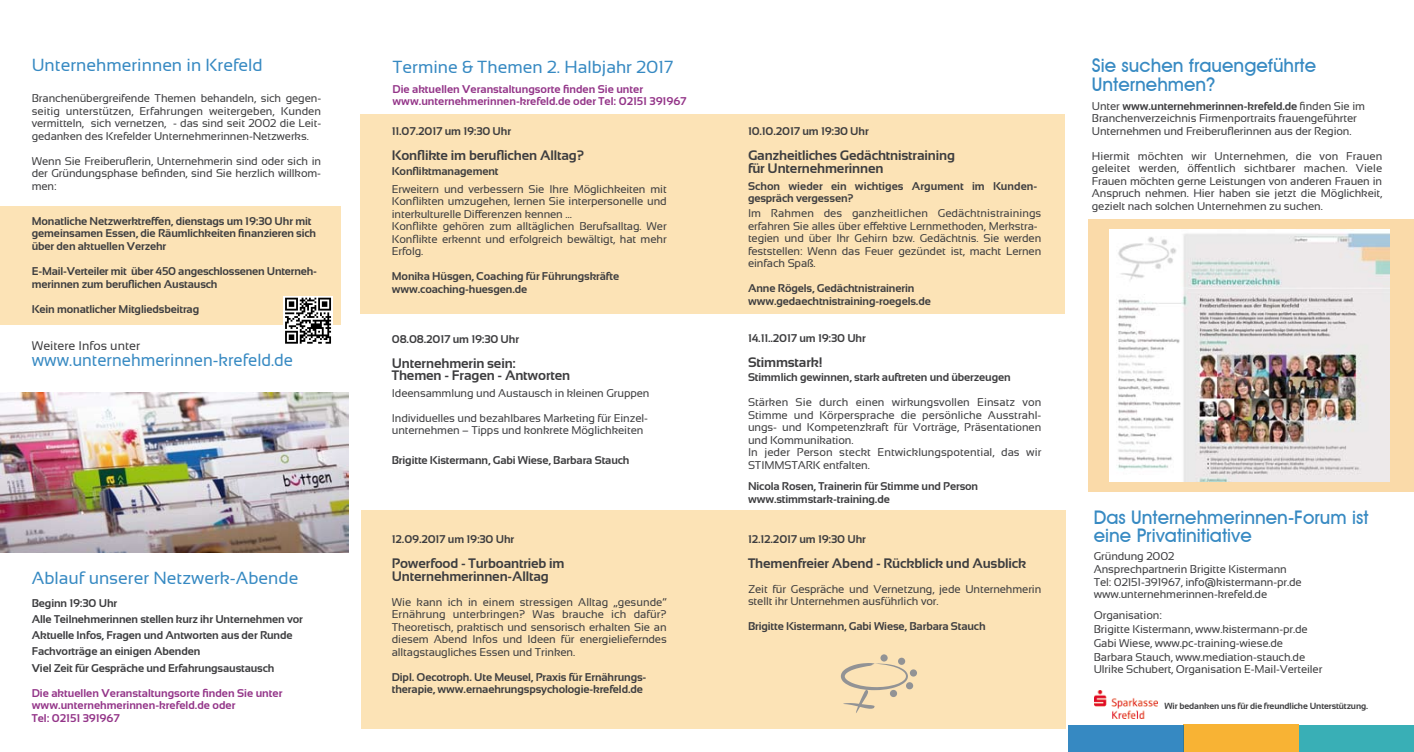
<style>
.page{position:relative;width:1414px;height:752px;background:#fff}
.page>*{position:absolute;margin:0;border:0;box-sizing:border-box;transform-origin:0 0}
.t1{font:500 18.75px/17.5px "Avant Garde IT Cby BT";color:rgb(0 106 178/.79)}
.t2{font:17.5px "Sansation";color:rgb(0 106 178/.79)}
.t3{font:17.5px "Sansation";color:rgb(0 106 178/.79);scale:.95 1}
.t4{font:700 13.75px/12.5px "Sansation";letter-spacing:-.01em;color:#3d3d3f}
.t5{font:12.5px "Sansation";color:#3d3d3f}
.t6{font:11.25px/12.5px "Sansation";letter-spacing:-.01em;color:#3d3d3f}
.t7{font:700 11.25px/12.5px "Sansation";letter-spacing:-.01em;color:#3d3d3f}
.t8{font:700 11.25px/12.5px "Sansation";color:#933488}
.t9{font:700 8.88px "Sansation";letter-spacing:-.01em;color:#3d3d3f}
.s1{font-weight:700}
</style>
<div class="page">
<div style="left:1298px;top:724px;width:116px;height:27px;background:#39afb6"></div>
<div style="left:1183px;top:724px;width:116px;height:27px;background:#f8b334"></div>
<div style="left:1068px;top:724px;width:115px;height:27px;background:#3689c2"></div>
<div style="left:0;top:206px;width:340px;height:118px;background:#fce3b6"></div>
<div style="left:361px;top:114px;width:704px;height:199px;background:#fce3b6"></div>
<div style="left:1088px;top:219px;width:326px;height:272px;background:#fadaa9"></div>
<div style="left:361px;top:510px;width:704px;height:218px;background:#fce3b6"></div>
<div style="left:283px;top:296px;width:50px;height:49px;background:linear-gradient(to bottom,#f7f7f7,#fafafa)"></div>
<svg style="left:285px;top:297px;width:46px;height:46px;background:#7c7c7c"></svg>
<svg style="left:841px;top:662px;width:67px;height:51px"></svg>
<div style="left:880px;top:654px;width:8px;height:7px;background:#929395;border-radius:50%"></div>
<div style="left:898px;top:657px;width:7px;height:7px;background:#929395;border-radius:50%"></div>
<div style="left:910px;top:669px;width:7px;height:7px;background:#929395;border-radius:50%"></div>
<svg style="left:906px;top:681px;width:7px;height:8px"></svg>
<div style="left:890px;top:689px;width:7px;height:7px;background:#929395;border-radius:50%"></div>
<img style="left:1094px;top:690px;width:63px;height:27px">
<img style="left:0;top:392px;width:348px;height:160px">
<img style="left:1109px;top:229px;width:281px;height:252px">
<p class="t2" style="left:32px;top:55px;width:233px">Unternehmerinnen in Krefeld</p>
<p class="t6" style="left:32px;top:92px;width:291px;text-align:justify">Branchenübergreifende Themen behandeln, sich gegen&shy;seitig unterstützen, Erfahrungen weitergeben, Kunden vermitteln, sich vernetzen, - das sind seit 2002 die Leit&shy;gedanken des Krefelder Unternehmerinnen-Netzwerks.</p>
<p class="t6" style="left:32px;top:155px;width:291px;text-align:justify">Wenn Sie Freiberuflerin, Unternehmerin sind oder sich in der Gründungsphase befinden, sind Sie herzlich willkom&shy;men:</p>
<p class="t7" style="left:32px;top:215px;width:286px">Monatliche Netzwerktreffen, dienstags um 19:30 Uhr mit gemeinsamen Essen, die Räumlichkeiten finanzieren sich über den aktuellen Verzehr</p>
<p class="t7" style="left:32px;top:265px;width:287px">E-Mail-Verteiler mit über 450 angeschlossenen Unterneh&shy;merinnen zum beruflichen Austausch</p>
<p class="t7" style="left:32px;top:302px;width:169px">Kein monatlicher Mitgliedsbeitrag</p>
<p class="t5" style="left:32px;top:338px;width:110px">Weitere Infos unter</p>
<p class="t3" style="left:32px;top:350px;width:277px">www.unternehmerinnen-krefeld.de</p>
<p class="t2" style="left:32px;top:568px;width:268px">Ablauf unserer Netzwerk-Abende</p>
<p class="t7" style="left:32px;top:594px;width:273px;line-height:16.2px">Beginn 19:30 Uhr<br>Alle Teilnehmerinnen stellen kurz ihr Unternehmen vor Aktuelle Infos, Fragen und Antworten aus der Runde Fachvorträge an einigen Abenden<br>Viel Zeit für Gespräche und Erfahrungsaustausch</p>
<p class="t8" style="left:32px;top:686px;width:252px">Die aktuellen Veranstaltungsorte finden Sie unter www.unternehmerinnen-krefeld.de oder<br>Tel: 02151 391967</p>
<p class="t2" style="left:392px;top:57px;width:282px">Termine &amp; Themen 2. Halbjahr 2017</p>
<p class="t8" style="left:392px;top:82px;width:296px">Die aktuellen Veranstaltungsorte finden Sie unter www.unternehmerinnen-krefeld.de oder Tel: 02151 391967</p>
<p class="t7" style="left:392px;top:125px;width:121px">11.07.2017 um 19:30 Uhr</p>
<p class="t4" style="left:392px;top:149px;width:194px">Konflikte im beruflichen Alltag?</p>
<p class="t6" style="left:392px;top:162px;width:276px;line-height:17.5px"><span class="s1">Konfliktmanagement<br></span>Erweitern und verbessern Sie Ihre Möglichkeiten mit</p>
<p class="t6" style="left:392px;top:195px;width:276px">Konflikten umzugehen, lernen Sie interpersonelle und interkulturelle Differenzen kennen …<br>Konflikte gehören zum alltäglichen Berufsalltag. Wer Konflikte erkennt und erfolgreich bewältigt, hat mehr Erfolg.</p>
<p class="t7" style="left:392px;top:270px;width:229px">Monika Hüsgen, Coaching für Führungskräfte www.coaching-huesgen.de</p>
<p class="t7" style="left:392px;top:332px;width:129px">08.08.2017 um 19:30 Uhr</p>
<p class="t4" style="left:392px;top:356px;width:180px">Unternehmerin sein:<br>Themen - Fragen - Antworten</p>
<p class="t6" style="left:392px;top:386px;width:259px">Ideensammlung und Austausch in kleinen Gruppen</p>
<p class="t6" style="left:392px;top:411px;width:258px">Individuelles und bezahlbares Marketing für Einzel&shy;unternehmen – Tipps und konkrete Möglichkeiten</p>
<p class="t7" style="left:392px;top:454px;width:239px">Brigitte Kistermann, Gabi Wiese, Barbara Stauch</p>
<p class="t7" style="left:392px;top:532px;width:124px">12.09.2017 um 19:30 Uhr</p>
<p class="t4" style="left:392px;top:556px;width:174px">Powerfood - Turboantrieb im<br>Unternehmerinnen-Alltag</p>
<p class="t6" style="left:392px;top:595px;width:276px;text-align:justify">Wie kann ich in einem stressigen Alltag „gesunde“ Ernährung unterbringen? Was brauche ich dafür?<br>Theoretisch, praktisch und sensorisch erhalten Sie an diesem Abend Infos und Ideen für energielieferndes alltagstaugliches Essen und Trinken.</p>
<p class="t7" style="left:392px;top:670px;width:256px">Dipl. Oecotroph. Ute Meusel, Praxis für Ernährungs&shy;therapie, www.ernaehrungspsychologie-krefeld.de</p>
<p class="t7" style="left:748px;top:124px;width:122px">10.10.2017 um 19:30 Uhr</p>
<p class="t4" style="left:748px;top:148px;width:209px;line-height:13.8px">Ganzheitliches Gedächtnistraining für Unternehmerinnen</p>
<p class="t7" style="left:748px;top:179px;width:291px">Schon wieder ein wichtiges Argument im Kunden&shy;gespräch vergessen?</p>
<p class="t6" style="left:748px;top:207px;width:295px">Im Rahmen des ganzheitlichen Gedächtnistrainings erfahren Sie alles über effektive Lernmethoden, Merkstra&shy;tegien und über Ihr Gehirn bzw. Gedächtnis. Sie werden feststellen: Wenn das Feuer gezündet ist, macht Lernen einfach Spaß.</p>
<p class="t7" style="left:748px;top:282px;width:184px">Anne Rögels, Gedächtnistrainerin www.gedaechtnistraining-roegels.de</p>
<p class="t7" style="left:748px;top:332px;width:119px">14.11..2017 um 19:30 Uhr</p>
<p class="t4" style="left:748px;top:356px;width:76px">Stimmstark!</p>
<p class="t7" style="left:748px;top:371px;width:264px">Stimmlich gewinnen, stark auftreten und überzeugen</p>
<p class="t6" style="left:748px;top:396px;width:295px">Stärken Sie durch einen wirkungsvollen Einsatz von Stimme und Körpersprache die persönliche Ausstrahl&shy;ungs- und Kompetenzkraft für Vorträge, Präsentationen und Kommunikation.<br>In jeder Person steckt Entwicklungspotential, das wir STIMMSTARK entfalten.</p>
<p class="t7" style="left:748px;top:479px;width:232px">Nicola Rosen, Trainerin für Stimme und Person www.stimmstark-training.de</p>
<p class="t7" style="left:748px;top:532px;width:119px">12.12.2017 um 19:30 Uhr</p>
<p class="t4" style="left:748px;top:556px;width:280px">Themenfreier Abend - Rückblick und Ausblick</p>
<p class="t6" style="left:748px;top:582px;width:295px">Zeit für Gespräche und Vernetzung, jede Unternehmerin stellt ihr Unternehmen ausführlich vor.</p>
<p class="t7" style="left:748px;top:619px;width:239px">Brigitte Kistermann, Gabi Wiese, Barbara Stauch</p>
<p class="t1" style="left:1092px;top:56px;width:226px;line-height:18.8px">Sie suchen frauengeführte<br>Unternehmen?</p>
<p class="t6" style="left:1092px;top:100px;width:275px">Unter <span class="s1">www.unternehmerinnen-krefeld.de</span> finden Sie im<br>Branchenverzeichnis Firmenportraits frauengeführter<br>Unternehmen und Freiberuflerinnen aus der Region.</p>
<p class="t6" style="left:1092px;top:150px;width:292px;text-align:justify">Hiermit möchten wir Unternehmen, die von Frauen geleitet werden, öffentlich sichtbarer machen. Viele Frauen möchten gerne Leistungen von anderen Frauen in Anspruch nehmen. Hier haben sie jetzt die Möglichkeit, gezielt nach solchen Unternehmen zu suchen.</p>
<p class="t1" style="left:1094px;top:508px;width:276px">Das Unternehmerinnen-Forum ist eine Privatinitiative</p>
<p class="t6" style="left:1094px;top:550px;width:209px">Gründung 2002<br>Ansprechpartnerin Brigitte Kistermann Tel: 02151-391967, info@kistermann-pr.de www.unternehmerinnen-krefeld.de</p>
<p class="t6" style="left:1094px;top:608px;width:215px;line-height:13.8px">Organisation:<br>Brigitte Kistermann, www.kistermann-pr.de Gabi Wiese, www.pc-training-wiese.de Barbara Stauch, www.mediation-stauch.de</p>
<p class="t6" style="left:1094px;top:662px;width:230px">Ulrike Schubert, Organisation E-Mail-Verteiler</p>
<p class="t9" style="left:1164px;top:700px;width:205px">Wir bedanken uns für die freundliche Unterstützung.</p>
</div>
